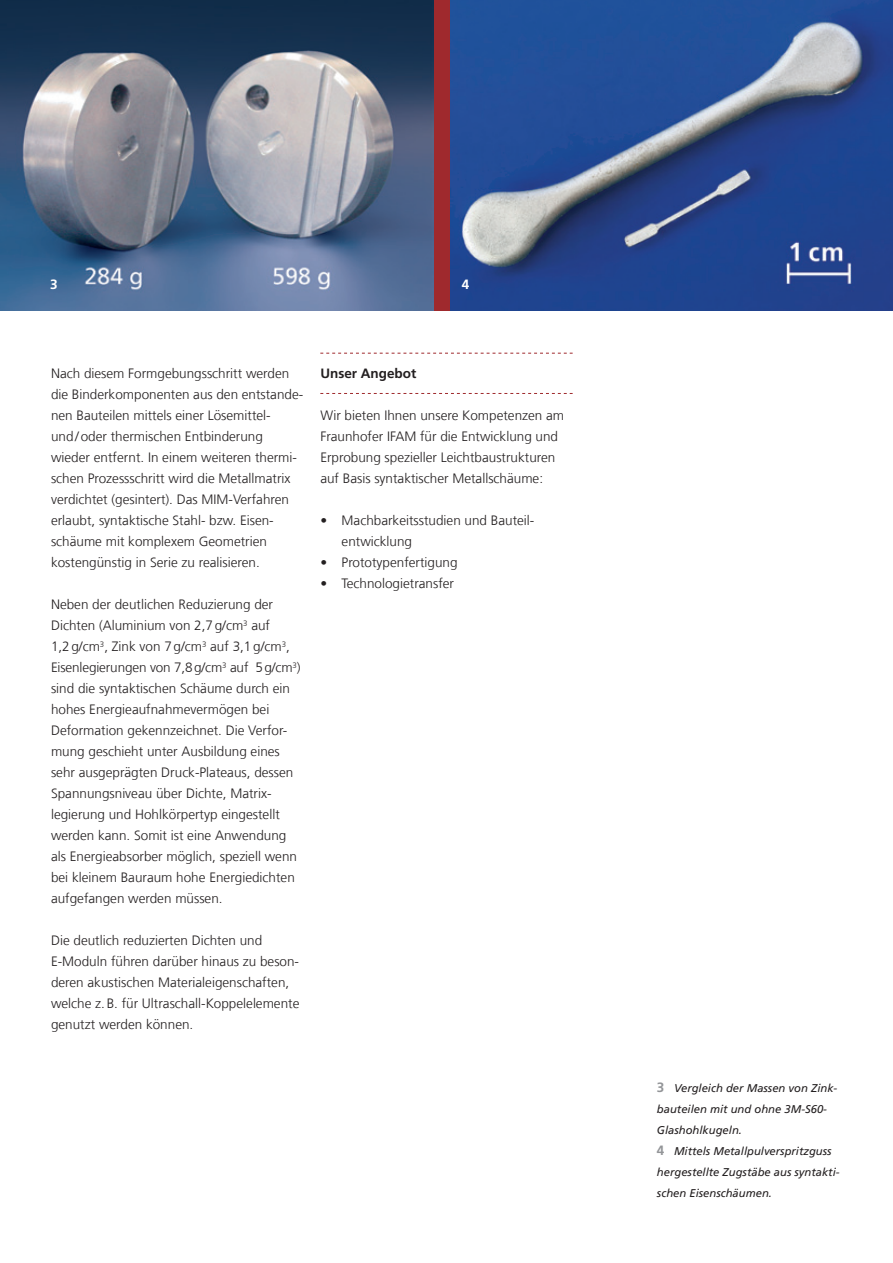
<style>
.page{position:relative;width:893px;height:1263px;background:#fff}
.page>*{position:absolute;margin:0;border:0;box-sizing:border-box;transform-origin:0 0}
.t1{font:300 13.5px/21px "Frutiger LT Com";color:#231f20}
.t2{font:700 13.5px "Frutiger LT Com";color:#231f20}
.t3{font:700 13.5px "Frutiger LT Com";color:#fff}
.t4{font:italic 11.25px/21px "Frutiger LT Com";color:#231f20}
.s1{font-weight:700;font-style:normal;font-size:13.5px;color:#939598}
</style>
<div class="page">
<div style="left:0;top:0;width:893px;height:310px;background:#9f292d"></div>
<svg style="left:320px;top:353px;width:253px;height:1px"></svg>
<svg style="left:320px;top:393px;width:253px;height:1px"></svg>
<img style="left:451px;top:0;width:442px;height:310px">
<img style="left:0;top:0;width:433px;height:310px">
<p class="t3" style="left:50px;top:276px;width:9px">3</p>
<p class="t3" style="left:462px;top:276px;width:9px">4</p>
<p class="t1" style="left:51px;top:363px;width:254px">Nach diesem Formgebungsschritt werden die Binderkomponenten aus den entstande&shy;nen Bauteilen mittels einer Lösemittel&shy;und/oder thermischen Entbinderung wieder entfernt. In einem weiteren thermi&shy;schen Prozessschritt wird die Metallmatrix verdichtet (gesintert). Das MIM-Verfahren erlaubt, syntaktische Stahl- bzw. Eisen&shy;schäume mit komplexem Geometrien kostengünstig in Serie zu realisieren.</p>
<p class="t1" style="left:51px;top:594px;width:251px">Neben der deutlichen Reduzierung der Dichten (Aluminium von 2,7g/cm<sup>3</sup> auf 1,2g/cm<sup>3</sup>, Zink von 7g/cm<sup>3</sup> auf 3,1g/cm<sup>3</sup>, Eisenlegierungen von 7,8g/cm<sup>3</sup> auf 5g/cm<sup>3</sup>) sind die syntaktischen Schäume durch ein hohes Energieaufnahmevermögen bei Deformation gekennzeichnet. Die Verfor&shy;mung geschieht unter Ausbildung eines sehr ausgeprägten Druck-Plateaus, dessen Spannungsniveau über Dichte, Matrix&shy;legierung und Hohlkörpertyp eingestellt werden kann. Somit ist eine Anwendung als Energieabsorber möglich, speziell wenn bei kleinem Bauraum hohe Energiedichten aufgefangen werden müssen.</p>
<p class="t1" style="left:51px;top:930px;width:250px">Die deutlich reduzierten Dichten und E-Moduln führen darüber hinaus zu beson&shy;deren akustischen Materialeigenschaften, welche z.B. für Ultraschall-Koppelelemente genutzt werden können.</p>
<p class="t2" style="left:320px;top:366px;width:97px">Unser Angebot</p>
<p class="t1" style="left:320px;top:405px;width:245px">Wir bieten Ihnen unsere Kompetenzen am Fraunhofer IFAM für die Entwicklung und Erprobung spezieller Leichtbaustrukturen auf Basis syntaktischer Metallschäume:</p>
<p class="t1" style="left:342px;top:510px;width:194px;text-indent:-21px">• Machbarkeitsstudien und Bauteil&shy;entwicklung</p>
<p class="t1" style="left:320px;top:552px;width:139px">• Prototypenfertigung</p>
<p class="t1" style="left:320px;top:573px;width:135px">• Technologietransfer</p>
<p class="t4" style="left:657px;top:1078px;width:184px"><span class="s1">3</span> Vergleich der Massen von Zink&shy;bauteilen mit und ohne 3M-S60-<br>Glashohlkugeln.<br><span class="s1">4</span> Mittels Metallpulverspritzguss hergestellte Zugstäbe aus syntakti&shy;schen Eisenschäumen.</p>
</div>
